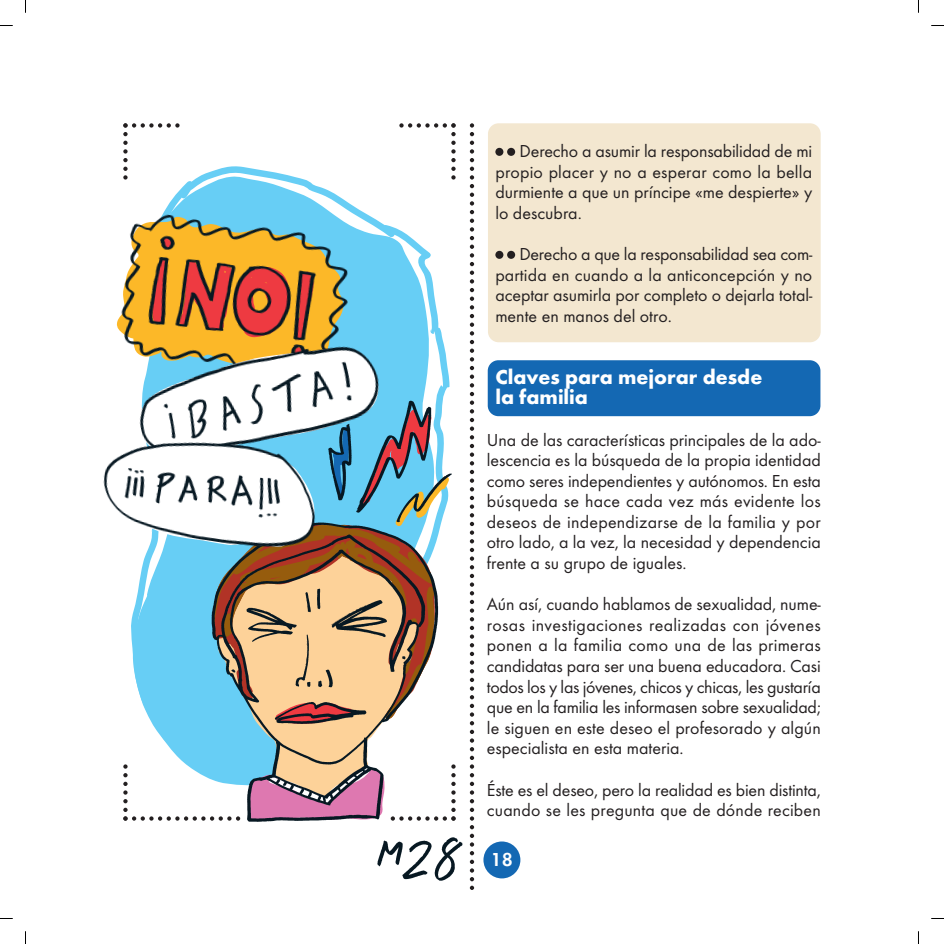
<style>
.page{position:relative;width:944px;height:944px;background:#fff}
.page>*{position:absolute;margin:0;border:0;box-sizing:border-box;transform-origin:0 0}
.t1{font:700 21px/20.5px "Futura T";color:#fff}
.t2{font:600 19.5px "Futura T";color:#fff}
.t3{font:18px/20.5px "Futura T";color:#231f20;text-align:justify}
</style>
<div class="page">
<svg style="left:0;top:918px;width:13px;height:1px"></svg>
<svg style="left:25px;top:931px;width:1px;height:13px"></svg>
<svg style="left:0;top:25px;width:13px;height:1px"></svg>
<svg style="left:25px;top:0;width:1px;height:13px"></svg>
<svg style="left:931px;top:25px;width:13px;height:1px"></svg>
<svg style="left:918px;top:0;width:1px;height:13px"></svg>
<svg style="left:931px;top:918px;width:13px;height:1px"></svg>
<svg style="left:918px;top:931px;width:1px;height:13px"></svg>
<div style="left:488px;top:360px;width:332px;height:56px;background:#1468b3;border-radius:11px"></div>
<div style="left:488px;top:123px;width:333px;height:219px;background:#f3e7d0;border-radius:11px"></div>
<div style="left:495px;top:148px;width:8px;height:8px;background:#231f20;border-radius:50%"></div>
<div style="left:507px;top:148px;width:8px;height:8px;background:#231f20;border-radius:50%"></div>
<div style="left:495px;top:251px;width:8px;height:8px;background:#231f20;border-radius:50%"></div>
<div style="left:507px;top:251px;width:8px;height:8px;background:#231f20;border-radius:50%"></div>
<div style="left:483px;top:841px;width:37px;height:37px;background:#1468b3;border-radius:50%"></div>
<svg style="left:470px;top:123px;width:4px;height:767px"></svg>
<img style="left:377px;top:837px;width:86px;height:44px">
<svg style="left:399px;top:123px;width:57px;height:57px"></svg>
<svg style="left:200px;top:165px;width:249px;height:15px"></svg>
<svg style="left:169px;top:176px;width:266px;height:588px"></svg>
<img style="left:130px;top:204px;width:232px;height:54px">
<img style="left:197px;top:385px;width:276px;height:450px">
<svg style="left:116px;top:258px;width:334px;height:489px"></svg>
<img style="left:103px;top:418px;width:230px;height:145px">
<svg style="left:123px;top:123px;width:57px;height:57px"></svg>
<svg style="left:123px;top:764px;width:117px;height:57px"></svg>
<svg style="left:391px;top:764px;width:65px;height:57px"></svg>
<p class="t3" style="left:495px;top:142px;width:318px;text-indent:24px">Derecho a asumir la responsabilidad de mi propio placer y no a esperar como la bella durmiente a que un príncipe «me despierte» y lo descubra.</p>
<p class="t3" style="left:495px;top:245px;width:318px;text-indent:24px">Derecho a que la responsabilidad sea com&shy;partida en cuando a la anticoncepción y no aceptar asumirla por completo o dejarla total&shy;mente en manos del otro.</p>
<p class="t1" style="left:495px;top:368px;width:268px">Claves para mejorar desde la familia</p>
<p class="t3" style="left:487px;top:431px;width:335px">Una de las características principales de la ado&shy;lescencia es la búsqueda de la propia identidad como seres independientes y autónomos. En esta búsqueda se hace cada vez más evidente los deseos de independizarse de la familia y por otro lado, a la vez, la necesidad y dependencia frente a su grupo de iguales.</p>
<p class="t3" style="left:487px;top:595px;width:335px">Aún así, cuando hablamos de sexualidad, nume&shy;rosas investigaciones realizadas con jóvenes ponen a la familia como una de las primeras candidatas para ser una buena educadora. Casi todos los y las jóvenes, chicos y chicas, les gustaría que en la familia les informasen sobre sexualidad; le siguen en este deseo el profesorado y algún especialista en esta materia.</p>
<p class="t3" style="left:487px;top:781px;width:335px">Éste es el deseo, pero la realidad es bien distinta, cuando se les pregunta que de dónde reciben</p>
<p class="t2" style="left:491px;top:852px;width:24px">18</p>
</div>
